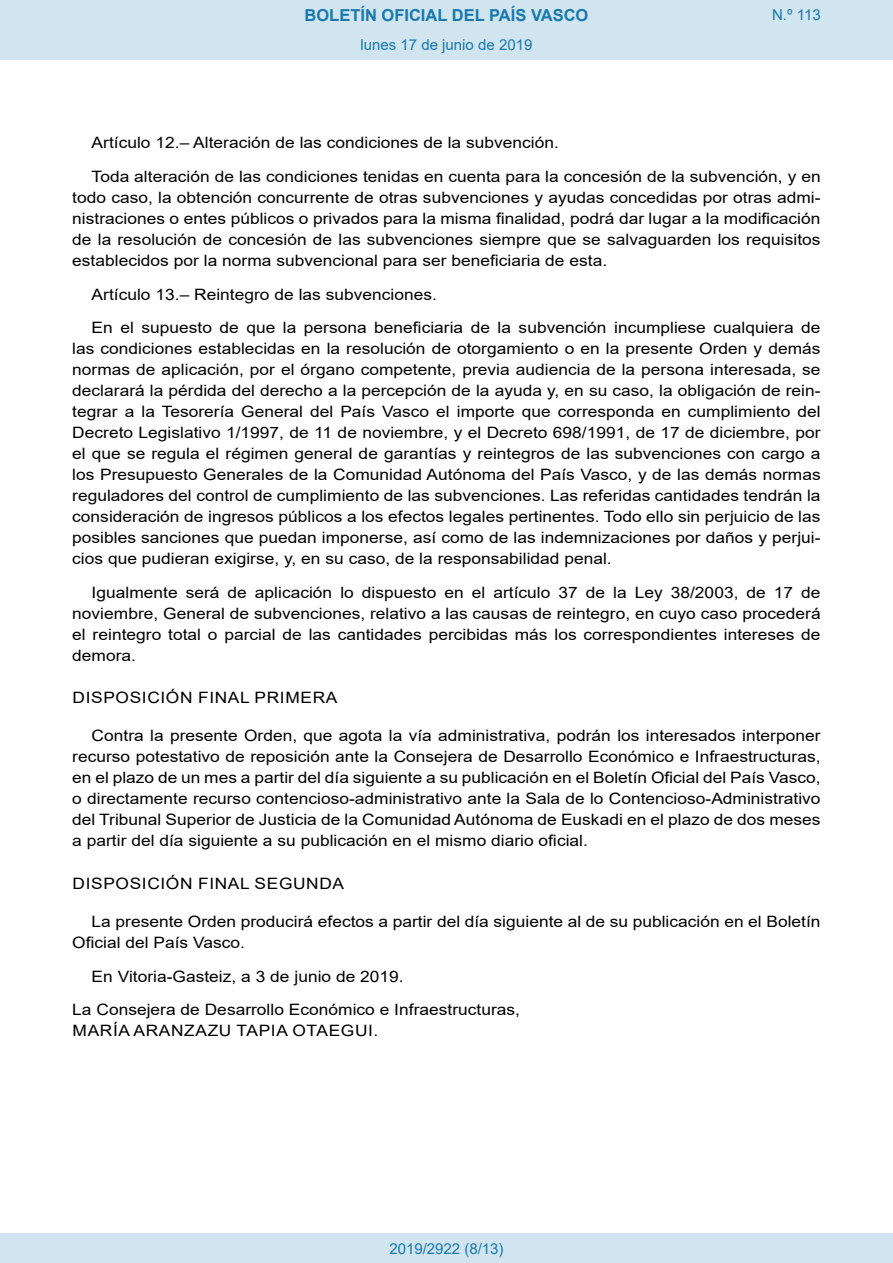
<style>
.page{position:relative;width:893px;height:1263px;background:#fff}
.page>*{position:absolute;margin:0;border:0;box-sizing:border-box;transform-origin:0 0}
.t1{font:700 16.5px "Arial";color:#1879ad}
.BOPVDetalle{font:15.6px/21px "Arial";color:#000;text-align:justify;scale:1.11 1}
.BOPVFirmaPuesto{font:15.6px "Arial";color:#000;scale:1.11 1}
.BOPVDisposicion{font:15.6px "Arial";letter-spacing:.035em;color:#000;scale:1.11 1}
.BOPVFirmaLugFec{font:15.6px "Arial";color:#000;scale:1.11 1}
.BOPVFirmaNombre{font:15.6px "Arial";letter-spacing:.035em;color:#000;scale:1.11 1}
.Paginacion_Centro{font:15px "Arial";color:#1879ad}
</style>
<div class="page">
<div style="left:0;top:0;width:893px;height:60px;background:#d0e5f0"></div>
<div style="left:0;top:1233px;width:893px;height:30px;background:#d0e5f0"></div>
<p class="t1" style="left:305px;top:3px;width:285px">BOLETÍN OFICIAL DEL PAÍS VASCO</p>
<p class="Paginacion_Centro" style="left:361px;top:35px;width:173px">lunes 17 de junio de 2019</p>
<p class="Paginacion_Centro" style="left:772px;top:5px;width:50px">N.º 113</p>
<p class="BOPVDetalle" style="left:92px;top:132px;width:422px">Artículo 12.– Alteración de las condiciones de la subvención.</p>
<p class="BOPVDetalle" style="left:72px;top:166px;width:676px;text-indent:19px">Toda alteración de las condiciones tenidas en cuenta para la concesión de la subvención, y en todo caso, la obtención concurrente de otras subvenciones y ayudas concedidas por otras admi&shy;nistraciones o entes públicos o privados para la misma finalidad, podrá dar lugar a la modificación de la resolución de concesión de las subvenciones siempre que se salvaguarden los requisitos establecidos por la norma subvencional para ser beneficiaria de esta.</p>
<p class="BOPVDetalle" style="left:92px;top:284px;width:313px">Artículo 13.– Reintegro de las subvenciones.</p>
<p class="BOPVDetalle" style="left:72px;top:317px;width:676px;text-indent:19px">En el supuesto de que la persona beneficiaria de la subvención incumpliese cualquiera de las condiciones establecidas en la resolución de otorgamiento o en la presente Orden y demás normas de aplicación, por el órgano competente, previa audiencia de la persona interesada, se declarará la pérdida del derecho a la percepción de la ayuda y, en su caso, la obligación de rein&shy;tegrar a la Tesorería General del País Vasco el importe que corresponda en cumplimiento del Decreto Legislativo 1/1997, de 11 de noviembre, y el Decreto 698/1991, de 17 de diciembre, por el que se regula el régimen general de garantías y reintegros de las subvenciones con cargo a los Presupuesto Generales de la Comunidad Autónoma del País Vasco, y de las demás normas reguladores del control de cumplimiento de las subvenciones. Las referidas cantidades tendrán la consideración de ingresos públicos a los efectos legales pertinentes. Todo ello sin perjuicio de las posibles sanciones que puedan imponerse, así como de las indemnizaciones por daños y perjui&shy;cios que pudieran exigirse, y, en su caso, de la responsabilidad penal.</p>
<p class="BOPVDetalle" style="left:72px;top:582px;width:676px;text-indent:19px">Igualmente será de aplicación lo dispuesto en el artículo 37 de la Ley 38/2003, de 17 de noviembre, General de subvenciones, relativo a las causas de reintegro, en cuyo caso procederá el reintegro total o parcial de las cantidades percibidas más los correspondientes intereses de demora.</p>
<p class="BOPVDisposicion" style="left:73px;top:687px;width:240px">DISPOSICIÓN FINAL PRIMERA</p>
<p class="BOPVDetalle" style="left:72px;top:725px;width:676px;text-indent:19px">Contra la presente Orden, que agota la vía administrativa, podrán los interesados interponer recurso potestativo de reposición ante la Consejera de Desarrollo Económico e Infraestructuras, en el plazo de un mes a partir del día siguiente a su publicación en el Boletín Oficial del País Vasco, o directamente recurso contencioso-administrativo ante la Sala de lo Contencioso-Administrativo del Tribunal Superior de Justicia de la Comunidad Autónoma de Euskadi en el plazo de dos meses a partir del día siguiente a su publicación en el mismo diario oficial.</p>
<p class="BOPVDisposicion" style="left:73px;top:872px;width:246px">DISPOSICIÓN FINAL SEGUNDA</p>
<p class="BOPVDetalle" style="left:72px;top:911px;width:676px;text-indent:19px">La presente Orden producirá efectos a partir del día siguiente al de su publicación en el Boletín<br>Oficial del País Vasco.</p>
<p class="BOPVFirmaLugFec" style="left:92px;top:965px;width:283px">En Vitoria-Gasteiz, a 3 de junio de 2019.</p>
<p class="BOPVFirmaPuesto" style="left:72px;top:999px;width:405px">La Consejera de Desarrollo Económico e Infraestructuras,</p>
<p class="BOPVFirmaNombre" style="left:73px;top:1020px;width:277px">MARÍA ARANZAZU TAPIA OTAEGUI.</p>
<p class="Paginacion_Centro" style="left:389px;top:1238px;width:116px">2019/2922 (8/13)</p>
</div>
